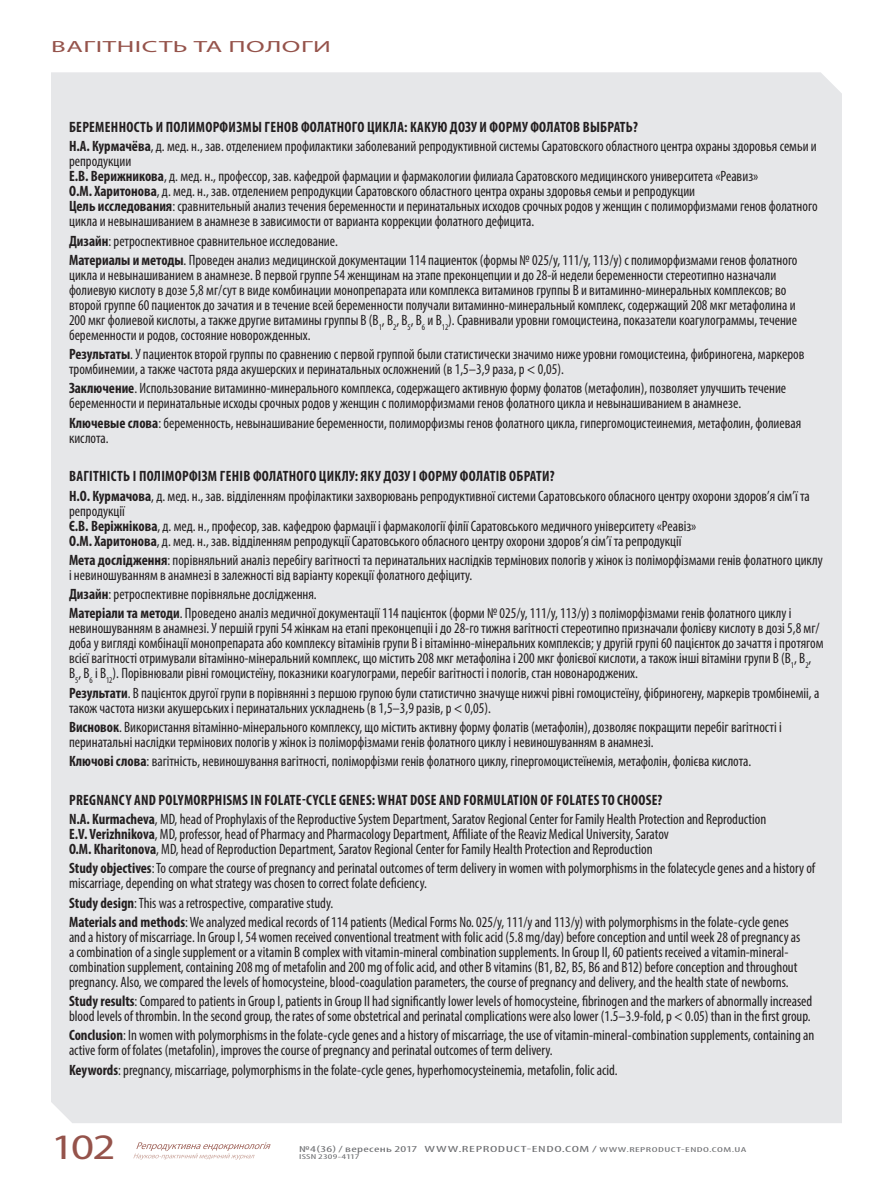
<style>
.page{position:relative;width:893px;height:1187px;background:#fff}
.page>*{position:absolute;margin:0;border:0;box-sizing:border-box;transform-origin:0 0}
.t1{font:35.85px "Myriad Pro";color:#95534b;scale:1.25 1}
.t2{font:16.2px "Myriad Pro";letter-spacing:.02em;color:#95534b;scale:1.67 1}
.t3{font:condensed 15px/15px "Myriad Pro";color:#231f20}
.t4{font:condensed 9px "Myriad Pro";letter-spacing:.035em;color:#6c6d70;scale:1.67 1}
.t5{font:condensed 7.2px "Myriad Pro";letter-spacing:.01em;color:#6c6d70;scale:1.67 1}
.s1{font-weight:700}
.s2{font-size:7.2px}
</style>
<div class="page">
<svg style="left:133px;top:1142px;width:138px;height:17px"></svg>
<div style="left:51px;top:72px;width:791px;height:1051px;background:#e6e7e9"></div>
<p class="t2" style="left:51px;top:36px;width:169px">ВАГІТНІСТЬ ТА ПОЛОГИ</p>
<p class="t3" style="left:69px;top:117px;width:749px;line-height:19.2px"><span class="s1">БЕРЕМЕННОСТЬ И ПОЛИМОРФИЗМЫ ГЕНОВ ФОЛАТНОГО ЦИКЛА: КАКУЮ ДОЗУ И ФОРМУ ФОЛАТОВ ВЫБРАТЬ?<br>Н.А. Курмачёва</span>, д. мед. н., зав. отделением профилактики заболеваний репродуктивной системы Саратовского областного центра охраны здоровья семьи и</p>
<p class="t3" style="left:69px;top:154px;width:750px">репродукции<br><span class="s1">Е.В. Верижникова</span>, д. мед. н., профессор, зав. кафедрой фармации и фармакологии филиала Саратовского медицинского университета «Реавиз»<br><span class="s1">О.М. Харитонова</span>, д. мед. н., зав. отделением репродукции Саратовского областного центра охраны здоровья семьи и репродукции<br><span class="s1">Цель исследования</span>: сравнительный анализ течения беременности и перинатальных исходов срочных родов у женщин с полиморфизмами генов фолатного цикла и невынашиванием в анамнезе в зависимости от варианта коррекции фолатного дефицита.</p>
<p class="t3" style="left:69px;top:231px;width:730px;line-height:19.2px"><span class="s1">Дизайн</span>: ретроспективное сравнительное исследование.<br><span class="s1">Материалы и методы</span>. Проведен анализ медицинской документации 114 пациенток (формы № 025/у, 111/у, 113/у) с полиморфизмами генов фолатного</p>
<p class="t3" style="left:69px;top:267px;width:730px">цикла и невынашиванием в анамнезе. В первой группе 54 женщинам на этапе преконцепции и до 28-й недели беременности стереотипно назначали фолиевую кислоту в дозе 5,8 мг/сут в виде комбинации монопрепарата или комплекса витаминов группы В и витаминно-минеральных комплексов; во второй группе 60 пациенток до зачатия и в течение всей беременности получали витаминно-минеральный комплекс, содержащий 208 мкг метафолина и 200 мкг фолиевой кислоты, а также другие витамины группы В (В<sub>1</sub>, В<sub>2</sub>, В<sub>5</sub>, В<sub>6</sub> и В<sub>12</sub>). Сравнивали уровни гомоцистеина, показатели коагулограммы, течение беременности и родов, состояние новорожденных.</p>
<p class="t3" style="left:69px;top:346px;width:737px"><span class="s1">Результаты</span>. У пациенток второй группы по сравнению с первой группой были статистически значимо ниже уровни гомоцистеина, фибриногена, маркеров тромбинемии, а также частота ряда акушерских и перинатальных осложнений (в 1,5–3,9 раза, p &lt; 0,05).</p>
<p class="t3" style="left:69px;top:381px;width:719px"><span class="s1">Заключение</span>. Использование витаминно-минерального комплекса, содержащего активную форму фолатов (метафолин), позволяет улучшить течение беременности и перинатальные исходы срочных родов у женщин с полиморфизмами генов фолатного цикла и невынашиванием в анамнезе.</p>
<p class="t3" style="left:69px;top:415px;width:734px"><span class="s1">Ключевые слова</span>: беременность, невынашивание беременности, полиморфизмы генов фолатного цикла, гипергомоцистеинемия, метафолин, фолиевая кислота.</p>
<p class="t3" style="left:69px;top:466px;width:742px;line-height:19.2px"><span class="s1">ВАГІТНІСТЬ І ПОЛІМОРФІЗМ ГЕНІВ ФОЛАТНОГО ЦИКЛУ: ЯКУ ДОЗУ І ФОРМУ ФОЛАТІВ ОБРАТИ?<br>Н.О. Курмачова</span>, д. мед. н., зав. відділенням профілактики захворювань репродуктивної системи Саратовського обласного центру охорони здоров’я сім’ї та</p>
<p class="t3" style="left:69px;top:503px;width:629px">репродукції<br><span class="s1">Є.В. Веріжнікова</span>, д. мед. н., професор, зав. кафедрою фармації і фармакології філії Саратовського медичного університету «Реавіз»<br><span class="s1">О.М. Харитонова</span>, д. мед. н., зав. відділенням репродукції Саратовського обласного центру охорони здоров’я сім’ї та репродукції</p>
<p class="t3" style="left:69px;top:552px;width:755px"><span class="s1">Мета дослідження</span>: порівняльний аналіз перебігу вагітності та перинатальних наслідків термінових пологів у жінок із поліморфізмами генів фолатного циклу і невиношуванням в анамнезі в залежності від варіанту корекції фолатного дефіциту.</p>
<p class="t3" style="left:69px;top:584px;width:724px;line-height:19.2px"><span class="s1">Дизайн</span>: ретроспективне порівняльне дослідження.<br><span class="s1">Матеріали та методи</span>. Проведено аналіз медичної документації 114 пацієнток (форми № 025/у, 111/у, 113/у) з поліморфізмами генів фолатного циклу і</p>
<p class="t3" style="left:69px;top:620px;width:756px">невиношуванням в анамнезі. У першій групі 54 жінкам на етапі преконцепціі і до 28-го тижня вагітності стереотипно призначали фолієву кислоту в дозі 5,8 мг/ доба у вигляді комбінації монопрепарата або комплексу вітамінів групи В і вітамінно-мінеральних комплексів; у другій групі 60 пацієнток до зачаття і протягом всієї вагітності отримували вітамінно-мінеральний комплекс, що містить 208 мкг метафоліна і 200 мкг фолієвої кислоти, а також інші вітаміни групи В (В<sub>1</sub>, В<sub>2</sub>, В<sub>5</sub>, В<sub>6</sub> і В<sub>12</sub>). Порівнювали рівні гомоцистеїну, показники коагулограми, перебіг вагітності і пологів, стан новонароджених.</p>
<p class="t3" style="left:69px;top:685px;width:752px"><span class="s1">Результати</span>. В пацієнток другої групи в порівнянні з першою групою були статистично значуще нижчі рівні гомоцистеїну, фібриногену, маркерів тромбінеміі, а також частота низки акушерських і перинатальних ускладнень (в 1,5–3,9 разів, p &lt; 0,05).</p>
<p class="t3" style="left:69px;top:719px;width:714px"><span class="s1">Висновок</span>. Використання вітамінно-мінерального комплексу, що містить активну форму фолатів (метафолін), дозволяє покращити перебіг вагітності і перинатальні наслідки термінових пологів у жінок із поліморфізмами генів фолатного циклу і невиношуванням в анамнезі.</p>
<p class="t3" style="left:69px;top:753px;width:684px"><span class="s1">Ключові слова</span>: вагітність, невиношування вагітності, поліморфізми генів фолатного циклу, гіпергомоцистеїнемія, метафолін, фолієва кислота.</p>
<p class="t3" style="left:69px;top:790px;width:699px;line-height:19.2px"><span class="s1">PREGNANCY AND POLYMORPHISMS IN FOLATE-CYCLE GENES: WHAT DOSE AND FORMULATION OF FOLATES TO CHOOSE?<br>N.A. Kurmachеva</span>, MD, head of Prophylaxis of the Reproductive System Department, Saratov Regional Center for Family Health Protection and Reproduction</p>
<p class="t3" style="left:69px;top:826px;width:601px"><span class="s1">E.V. Verizhnikova</span>, MD, professor, head of Pharmacy and Pharmacology Department, Affiliate of the Reaviz Medical University, Saratov<br><span class="s1">O.M. Kharitonova</span>, MD, head of Reproduction Department, Saratov Regional Center for Family Health Protection and Reproduction</p>
<p class="t3" style="left:69px;top:860px;width:748px"><span class="s1">Study objectives</span>: To compare the course of pregnancy and perinatal outcomes of term delivery in women with polymorphisms in the folatecycle genes and a history of miscarriage, depending on what strategy was chosen to correct folate deficiency.</p>
<p class="t3" style="left:69px;top:892px;width:721px;line-height:19.2px"><span class="s1">Study design</span>: This was a retrospective, comparative study.<br><span class="s1">Materials and methods</span>: We analyzed medical records of 114 patients (Medical Forms No. 025/у, 111/у and 113/у) with polymorphisms in the folate-cycle genes</p>
<p class="t3" style="left:69px;top:929px;width:733px">and a history of miscarriage. In Group I, 54 women received conventional treatment with folic acid (5.8 mg/day) before conception and until week 28 of pregnancy as a combination of a single supplement or a vitamin B complex with vitamin-mineral combination supplements. In Group II, 60 patients received a vitamin-mineral&shy;combination supplement, containing 208 mg of metafolin and 200 mg of folic acid, and other B vitamins (В1, В2, В5, В6 and В12) before conception and throughout pregnancy. Also, we compared the levels of homocysteine, blood-coagulation parameters, the course of pregnancy and delivery, and the health state of newborns.</p>
<p class="t3" style="left:69px;top:993px;width:745px"><span class="s1">Study results</span>: Compared to patients in Group I, patients in Group II had significantly lower levels of homocysteine, fibrinogen and the markers of abnormally increased blood levels of thrombin. In the second group, the rates of some obstetrical and perinatal complications were also lower (1.5–3.9-fold, p &lt; 0.05) than in the first group.</p>
<p class="t3" style="left:69px;top:1027px;width:747px"><span class="s1">Conclusion</span>: In women with polymorphisms in the folate-cycle genes and a history of miscarriage, the use of vitamin-mineral-combination supplements, containing an active form of folates (metafolin), improves the course of pregnancy and perinatal outcomes of term delivery.</p>
<p class="t3" style="left:69px;top:1061px;width:550px"><span class="s1">Keywords</span>: pregnancy, miscarriage, polymorphisms in the folate-cycle genes, hyperhomocysteinemia, metafolin, folic acid.</p>
<h1 class="t1" style="left:51px;top:1124px;width:53px">102</h1>
<p class="t4" style="left:299px;top:1142px;width:269px">№4(36) / вересень 2017 WWW.REPRODUCT-ENDO.COM / <span class="s2">WWW.REPRODUCT-ENDO.COM.UA</span></p>
<p class="t5" style="left:299px;top:1152px;width:37px">ISSN 2309-4117</p>
</div>
